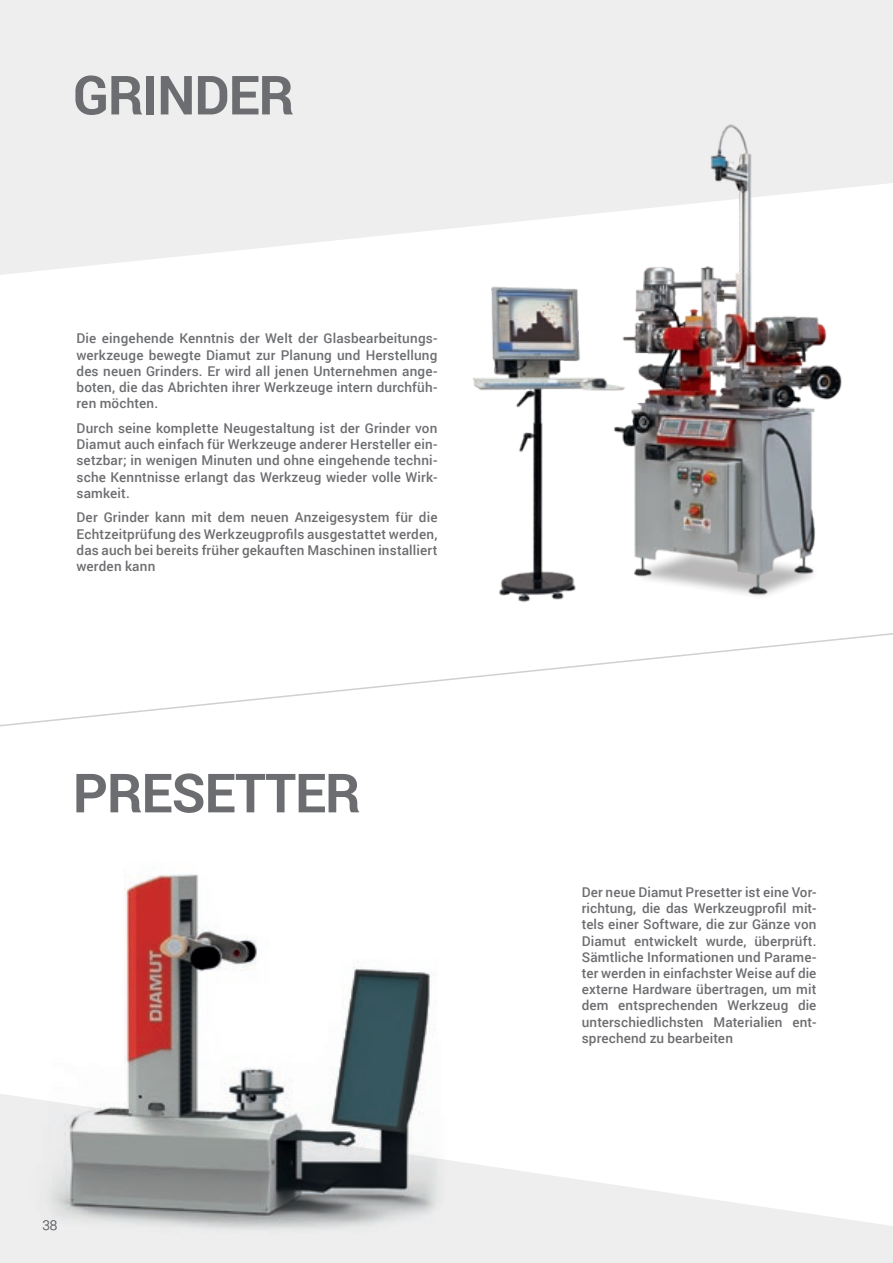
<style>
.page{position:relative;width:893px;height:1263px;background:#fff}
.page>*{position:absolute;margin:0;border:0;box-sizing:border-box;transform-origin:0 0}
.t1{font:700 54px "Roboto";letter-spacing:-.02em;color:#6c6d70}
.t2{font:500 13.5px/16.2px "Roboto";letter-spacing:.01em;color:#6c6d70;text-align:justify}
.t3{font:300 13.5px "Roboto";color:#6c6d70}
</style>
<div class="page">
<svg style="left:0;top:1094px;width:893px;height:169px;fill:#eeeeef"></svg>
<svg style="left:0;top:633px;width:893px;height:94px"></svg>
<img style="left:29px;top:874px;width:434px;height:364px">
<svg style="left:0;top:0;width:893px;height:275px;fill:#eeeeef"></svg>
<img style="left:462px;top:115px;width:385px;height:487px">
<p class="t1" style="left:73px;top:57px;width:223px">GRINDER</p>
<p class="t2" style="left:77px;top:330px;width:362px">Die eingehende Kenntnis der Welt der Glasbearbeitungs&shy;werkzeuge bewegte Diamut zur Planung und Herstellung des neuen Grinders. Er wird all jenen Unternehmen ange&shy;boten, die das Abrichten ihrer Werkzeuge intern durchfüh&shy;ren möchten.</p>
<p class="t2" style="left:77px;top:419px;width:362px">Durch seine komplette Neugestaltung ist der Grinder von Diamut auch einfach für Werkzeuge anderer Hersteller ein&shy;setzbar; in wenigen Minuten und ohne eingehende techni&shy;sche Kenntnisse erlangt das Werkzeug wieder volle Wirk&shy;samkeit.</p>
<p class="t2" style="left:77px;top:509px;width:362px">Der Grinder kann mit dem neuen Anzeigesystem für die Echtzeitprüfung des Werkzeugprofils ausgestattet werden, das auch bei bereits früher gekauften Maschinen installiert werden kann</p>
<p class="t1" style="left:73px;top:755px;width:289px">PRESETTER</p>
<p class="t3" style="left:42px;top:1215px;width:16px">38</p>
<p class="t2" style="left:582px;top:883px;width:236px">Der neue Diamut Presetter ist eine Vor&shy;richtung, die das Werkzeugprofil mit&shy;tels einer Software, die zur Gänze von Diamut entwickelt wurde, überprüft.<br>Sämtliche Informationen und Parame&shy;ter werden in einfachster Weise auf die externe Hardware übertragen, um mit dem entsprechenden Werkzeug die unterschiedlichsten Materialien ent&shy;sprechend zu bearbeiten</p>
</div>
